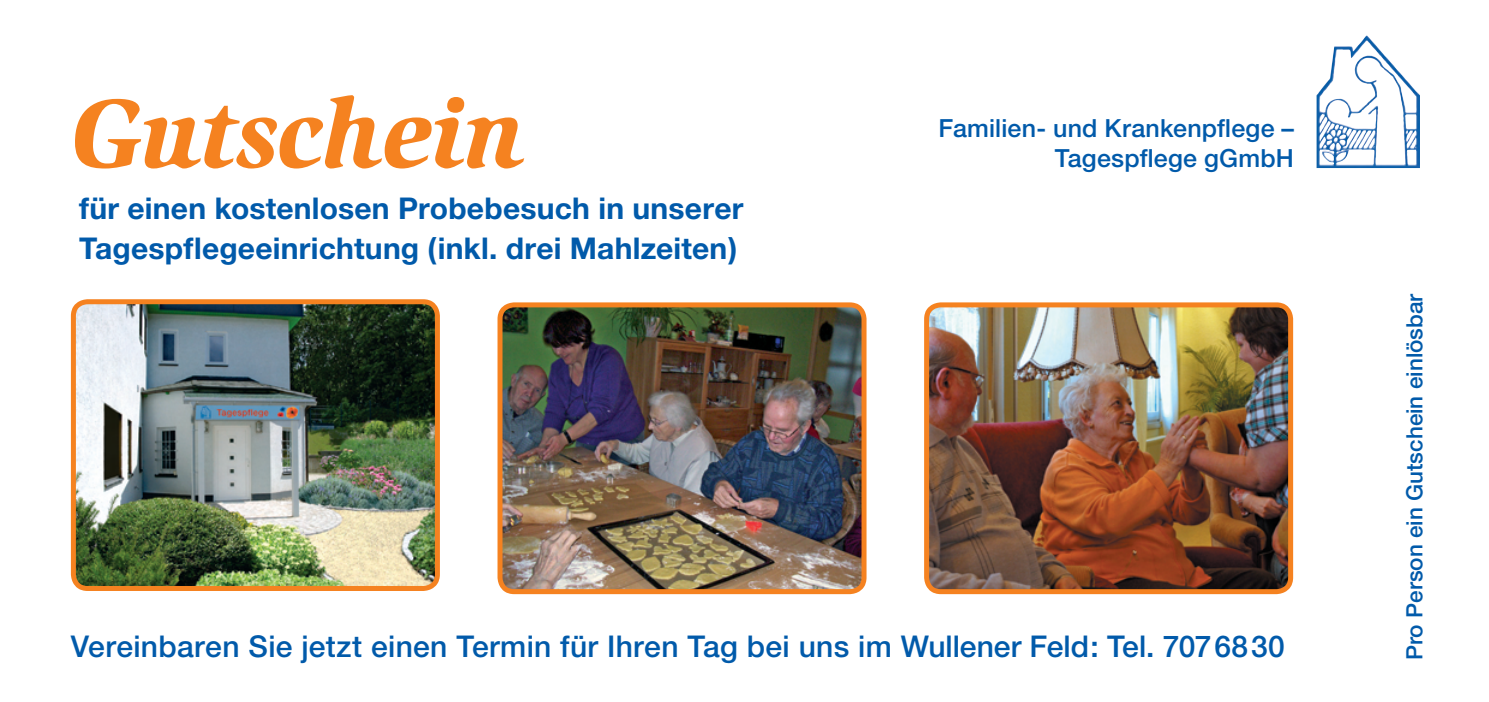
<style>
.page{position:relative;width:1489px;height:702px;background:#fff}
.page>*{position:absolute;margin:0;border:0;box-sizing:border-box;transform-origin:0 0}
.t1{font:italic 900 100px "Slimbach";letter-spacing:-.01em;color:#f58220}
.t2{font:700 30px/40px "Helvetica Neue";letter-spacing:.005em;color:#015aaa}
.t3{font:500 30px "Helvetica Neue";letter-spacing:.01em;color:#015aaa}
.t4{font:500 25px/30px "Helvetica Neue";letter-spacing:.01em;color:#015aaa;text-align:right}
.t5{font:500 22.5px "Helvetica Neue";color:#015aaa}
</style>
<div class="page">
<img style="left:1316px;top:35px;width:103px;height:133px">
<img style="left:71px;top:299px;width:369px;height:292px">
<img style="left:924px;top:302px;width:368px;height:292px">
<img style="left:497px;top:302px;width:369px;height:292px">
<h1 class="t1" style="left:71px;top:74px;width:455px">Gutschein</h1>
<p class="t2" style="left:79px;top:187px;width:665px">für einen kostenlosen Probebesuch in unserer<br>Tagespflegeeinrichtung (inkl. drei Mahlzeiten)</p>
<p class="t4" style="left:938px;top:113px;width:357px">Familien- und Krankenpflege –<br>Tagespflege gGmbH</p>
<p class="t3" style="left:71px;top:628px;width:1215px">Vereinbaren Sie jetzt einen Termin für Ihren Tag bei uns im Wullener Feld: Tel. 7076830</p>
<p class="t5" style="left:1400px;top:660px;width:368px;rotate:-90deg">Pro Person ein Gutschein einlösbar</p>
</div>
